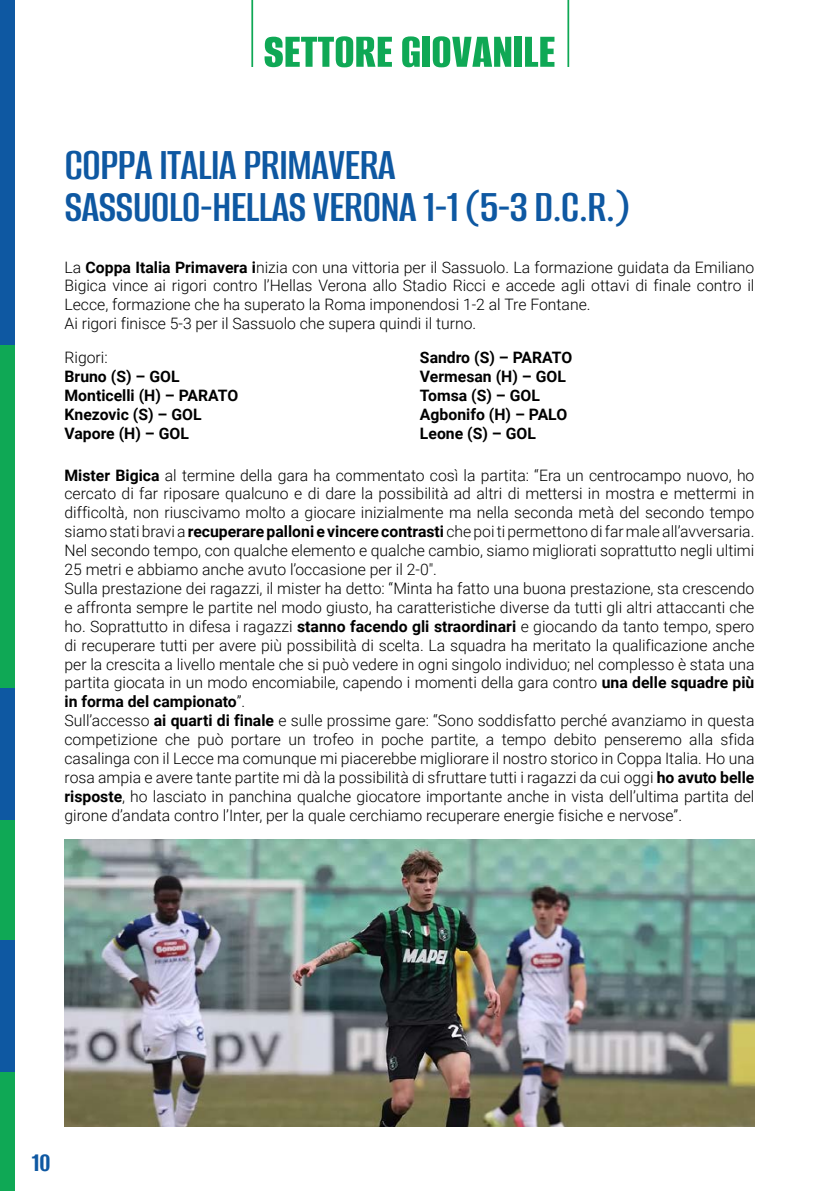
<style>
.page{position:relative;width:819px;height:1191px;background:#fff}
.page>*{position:absolute;margin:0;border:0;box-sizing:border-box;transform-origin:0 0}
.t1{font:100 50.75px "Alumni Sans";color:#0fa855}
.t2{font:100 47.25px/42px "Alumni Sans";letter-spacing:-.02em;color:#0e58a2}
.t3{font:100 28px "Alumni Sans";color:#0e58a2}
.t4{font:300 15.75px/18.9px "Roboto";color:#000}
.t5{font:700 15.75px/18.9px "Roboto";color:#000}
.s1{font-weight:700}
</style>
<div class="page">
<div style="left:0;top:344px;width:15px;height:344px;background:#0fa855"></div>
<div style="left:0;top:0;width:15px;height:344px;background:#0e58a2"></div>
<div style="left:0;top:688px;width:15px;height:132px;background:#0e58a2"></div>
<div style="left:0;top:820px;width:15px;height:120px;background:#0fa855"></div>
<div style="left:0;top:1072px;width:15px;height:119px;background:#0fa855"></div>
<div style="left:0;top:940px;width:15px;height:132px;background:#0e58a2"></div>
<hr style="left:251px;top:0;width:2px;height:67px;background:#0fa855">
<hr style="left:567px;top:0;width:2px;height:67px;background:#0fa855">
<img style="left:64px;top:839px;width:690px;height:287px">
<h1 class="t1" style="left:263px;top:26px;width:293px">SETTORE GIOVANILE</h1>
<h2 class="t2" style="left:64px;top:146px;width:567px">COPPA ITALIA PRIMAVERA<br>SASSUOLO-HELLAS VERONA 1-1 (5-3 D.C.R.)</h2>
<p class="t4" style="left:64px;top:257px;width:691px">La <span class="s1">Coppa Italia Primavera i</span>nizia con una vittoria per il Sassuolo. La formazione guidata da Emiliano Bigica vince ai rigori contro l’Hellas Verona allo Stadio Ricci e accede agli ottavi di finale contro il Lecce, formazione che ha superato la Roma imponendosi 1-2 al Tre Fontane.<br>Ai rigori finisce 5-3 per il Sassuolo che supera quindi il turno.</p>
<p class="t4" style="left:64px;top:347px;width:45px">Rigori:</p>
<p class="t5" style="left:64px;top:366px;width:175px">Bruno (S) – GOL<br>Monticelli (H) – PARATO<br>Knezovic (S) – GOL<br>Vapore (H) – GOL</p>
<p class="t5" style="left:420px;top:347px;width:154px">Sandro (S) – PARATO<br>Vermesan (H) – GOL<br>Tomsa (S) – GOL<br>Agbonifo (H) – PALO<br>Leone (S) – GOL</p>
<p class="t4" style="left:64px;top:465px;width:691px"><span class="s1">Mister Bigica</span> al termine della gara ha commentato così la partita: “Era un centrocampo nuovo, ho cercato di far riposare qualcuno e di dare la possibilità ad altri di mettersi in mostra e mettermi in difficoltà, non riuscivamo molto a giocare inizialmente ma nella seconda metà del secondo tempo siamo stati bravi a <span class="s1">recuperare palloni e vincere contrasti</span> che poi ti permettono di far male all’avversaria.<br>Nel secondo tempo, con qualche elemento e qualche cambio, siamo migliorati soprattutto negli ultimi 25 metri e abbiamo anche avuto l’occasione per il 2-0″.<br>Sulla prestazione dei ragazzi, il mister ha detto: “Minta ha fatto una buona prestazione, sta crescendo e affronta sempre le partite nel modo giusto, ha caratteristiche diverse da tutti gli altri attaccanti che ho. Soprattutto in difesa i ragazzi <span class="s1">stanno facendo gli straordinari</span> e giocando da tanto tempo, spero di recuperare tutti per avere più possibilità di scelta. La squadra ha meritato la qualificazione anche per la crescita a livello mentale che si può vedere in ogni singolo individuo; nel complesso è stata una partita giocata in un modo encomiabile, capendo i momenti della gara contro <span class="s1">una delle squadre più in forma del campionato</span>”.<br>Sull’accesso <span class="s1">ai quarti di finale</span> e sulle prossime gare: “Sono soddisfatto perché avanziamo in questa competizione che può portare un trofeo in poche partite, a tempo debito penseremo alla sfida casalinga con il Lecce ma comunque mi piacerebbe migliorare il nostro storico in Coppa Italia. Ho una rosa ampia e avere tante partite mi dà la possibilità di sfruttare tutti i ragazzi da cui oggi <span class="s1">ho avuto belle risposte</span>, ho lasciato in panchina qualche giocatore importante anche in vista dell’ultima partita del girone d’andata contro l’Inter, per la quale cerchiamo recuperare energie fisiche e nervose”.</p>
<h3 class="t3" style="left:32px;top:1148px;width:20px">10</h3>
</div>
